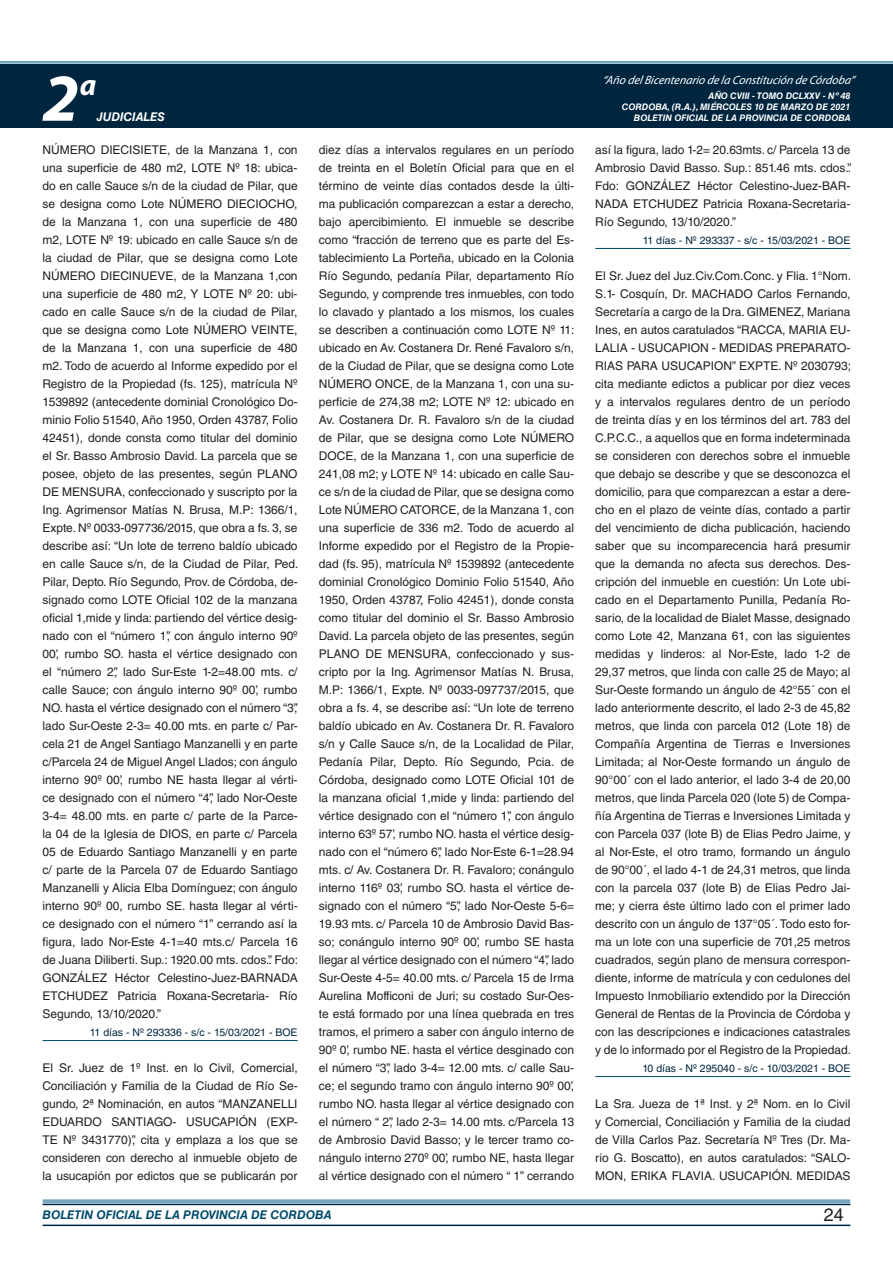
<style>
.page{position:relative;width:893px;height:1263px;background:#fff}
.page>*{position:absolute;margin:0;border:0;box-sizing:border-box;transform-origin:0 0}
.t1{font:italic 700 67.5px "Myriad Pro";color:#fff}
.t2{font:italic 700 30px "Myriad Pro";color:#fff}
.t3{font:18px "Helvetica LT Std";color:#231f20}
.t4{font:12px/18px "Helvetica LT Std";color:#231f20;text-align:justify}
.t5{font:italic 12px "Myriad Pro";color:#fff}
.t6{font:italic 700 12px "Helvetica LT Std";color:#004b6c}
.t7{font:italic 700 12px "Helvetica LT Std";color:#fff}
.t8{font:10.5px "Helvetica LT Std";color:#00263f}
.t9{font:italic 700 9px/10.8px "Helvetica LT Std";color:#fff;text-align:right}
</style>
<div class="page">
<div style="left:0;top:61px;width:893px;height:6px;background:#fff;opacity:.75"></div>
<div style="left:0;top:64px;width:893px;height:64px;background:#00263f"></div>
<hr style="left:43px;top:1224px;width:807px;height:2px;background:#00263f">
<div style="left:42px;top:1198px;width:809px;height:8px;background:#fff;opacity:.75"></div>
<hr style="left:43px;top:1040px;width:255px;height:1px;background:#004b6c">
<hr style="left:595px;top:248px;width:255px;height:1px;background:#004b6c">
<hr style="left:595px;top:1076px;width:255px;height:1px;background:#004b6c">
<p class="t5" style="left:603px;top:72px;width:254px">“Año delBicentenario de la Constitución de Córdoba”</p>
<h1 class="t1" style="left:43px;top:54px;width:38px">2</h1>
<h2 class="t2" style="left:80px;top:66px;width:18px">a</h2>
<p class="t9" style="left:622px;top:91px;width:230px">AÑO CVIII - TOMO DCLXXV - Nº 48<br>CORDOBA, (R.A.), MIÉRCOLES 10 DE MARZO DE 2021</p>
<p class="t7" style="left:97px;top:110px;width:70px">JUDICIALES</p>
<p class="t9" style="left:634px;top:112px;width:218px">BOLETIN OFICIAL DE LA PROVINCIA DE CORDOBA</p>
<p class="t4" style="left:43px;top:141px;width:257px">NÚMERO DIECISIETE, de la Manzana 1, con una superficie de 480 m2, LOTE Nº 18: ubica&shy;do en calle Sauce s/n de la ciudad de Pilar, que se designa como Lote NÚMERO DIECIOCHO, de la Manzana 1, con una superficie de 480 m2, LOTE Nº 19: ubicado en calle Sauce s/n de la ciudad de Pilar, que se designa como Lote NÚMERO DIECINUEVE, de la Manzana 1,con una superficie de 480 m2, Y LOTE Nº 20: ubi&shy;cado en calle Sauce s/n de la ciudad de Pilar, que se designa como Lote NÚMERO VEINTE, de la Manzana 1, con una superficie de 480 m2. Todo de acuerdo al Informe expedido por el Registro de la Propiedad (fs. 125), matrícula Nº 1539892 (antecedente dominial Cronológico Do&shy;minio Folio 51540, Año 1950, Orden 43787, Folio 42451), donde consta como titular del dominio el Sr. Basso Ambrosio David. La parcela que se posee, objeto de las presentes, según PLANO DE MENSURA, confeccionado y suscripto por la Ing. Agrimensor Matías N. Brusa, M.P: 1366/1, Expte. Nº 0033-097736/2015, que obra a fs. 3, se describe así: “Un lote de terreno baldío ubicado en calle Sauce s/n, de la Ciudad de Pilar, Ped.<br>Pilar, Depto. Río Segundo, Prov. de Córdoba, de&shy;signado como LOTE Oficial 102 de la manzana oficial 1,mide y linda: partiendo del vértice desig&shy;nado con el “número 1”, con ángulo interno 90º 00’, rumbo SO. hasta el vértice designado con el “número 2”, lado Sur-Este 1-2=48.00 mts. c/ calle Sauce; con ángulo interno 90º 00’, rumbo NO. hasta el vértice designado con el número “3”, lado Sur-Oeste 2-3= 40.00 mts. en parte c/ Par&shy;cela 21 de Angel Santiago Manzanelli y en parte c/Parcela 24 de Miguel Angel Llados; con ángulo interno 90º 00’, rumbo NE hasta llegar al vérti&shy;ce designado con el número “4”, lado Nor-Oeste 3-4= 48.00 mts. en parte c/ parte de la Parce&shy;la 04 de la Iglesia de DIOS, en parte c/ Parcela 05 de Eduardo Santiago Manzanelli y en parte c/ parte de la Parcela 07 de Eduardo Santiago Manzanelli y Alicia Elba Domínguez; con ángulo interno 90º 00, rumbo SE. hasta llegar al vérti&shy;ce designado con el número “1” cerrando así la figura, lado Nor-Este 4-1=40 mts.c/ Parcela 16 de Juana Diliberti. Sup.: 1920.00 mts. cdos.”. Fdo:<br>GONZÁLEZ Héctor Celestino-Juez-BARNADA ETCHUDEZ Patricia Roxana-Secretaria- Río Segundo, 13/10/2020.”</p>
<p class="t8" style="left:90px;top:1026px;width:209px">11 días - Nº 293336 - s/c - 15/03/2021 - BOE</p>
<p class="t4" style="left:43px;top:1059px;width:257px">El Sr. Juez de 1º Inst. en lo Civil, Comercial, Conciliación y Familia de la Ciudad de Río Se&shy;gundo, 2ª Nominación, en autos “MANZANELLI EDUARDO SANTIAGO- USUCAPIÓN (EXP-TE Nº 3431770)”, cita y emplaza a los que se consideren con derecho al inmueble objeto de la usucapión por edictos que se publicarán por</p>
<p class="t4" style="left:319px;top:141px;width:257px">diez días a intervalos regulares en un período de treinta en el Boletín Oficial para que en el término de veinte días contados desde la últi&shy;ma publicación comparezcan a estar a derecho, bajo apercibimiento. El inmueble se describe como “fracción de terreno que es parte del Es&shy;tablecimiento La Porteña, ubicado en la Colonia Río Segundo, pedanía Pilar, departamento Río Segundo, y comprende tres inmuebles, con todo lo clavado y plantado a los mismos, los cuales se describen a continuación como LOTE Nº 11: ubicado en Av. Costanera Dr. René Favaloro s/n, de la Ciudad de Pilar, que se designa como Lote NÚMERO ONCE, de la Manzana 1, con una su&shy;perficie de 274,38 m2; LOTE Nº 12: ubicado en Av. Costanera Dr. R. Favaloro s/n de la ciudad de Pilar, que se designa como Lote NÚMERO DOCE, de la Manzana 1, con una superficie de 241,08 m2; y LOTE Nº 14: ubicado en calle Sau&shy;ce s/n de la ciudad de Pilar, que se designa como Lote NÚMERO CATORCE, de la Manzana 1, con una superficie de 336 m2. Todo de acuerdo al Informe expedido por el Registro de la Propie&shy;dad (fs. 95), matrícula Nº 1539892 (antecedente dominial Cronológico Dominio Folio 51540, Año 1950, Orden 43787, Folio 42451), donde consta como titular del dominio el Sr. Basso Ambrosio David. La parcela objeto de las presentes, según PLANO DE MENSURA, confeccionado y sus&shy;cripto por la Ing. Agrimensor Matías N. Brusa, M.P: 1366/1, Expte. Nº 0033-097737/2015, que obra a fs. 4, se describe así: “Un lote de terreno baldío ubicado en Av. Costanera Dr. R. Favaloro s/n y Calle Sauce s/n, de la Localidad de Pilar, Pedanía Pilar, Depto. Río Segundo, Pcia. de Córdoba, designado como LOTE Oficial 101 de la manzana oficial 1,mide y linda: partiendo del vértice designado con el “número 1”, con ángulo interno 63º 57’, rumbo NO. hasta el vértice desig&shy;nado con el “número 6”, lado Nor-Este 6-1=28.94 mts. c/ Av. Costanera Dr. R. Favaloro; conángulo interno 116º 03’, rumbo SO. hasta el vértice de&shy;signado con el número “5”, lado Nor-Oeste 5-6= 19.93 mts. c/ Parcela 10 de Ambrosio David Bas&shy;so; conángulo interno 90º 00’, rumbo SE hasta llegar al vértice designado con el número “4”, lado Sur-Oeste 4-5= 40.00 mts. c/ Parcela 15 de Irma Aurelina Mofficoni de Juri; su costado Sur-Oes&shy;te está formado por una línea quebrada en tres tramos, el primero a saber con ángulo interno de 90º 0’, rumbo NE. hasta el vértice desginado con el número “3”, lado 3-4= 12.00 mts. c/ calle Sau&shy;ce; el segundo tramo con ángulo interno 90º 00’, rumbo NO. hasta llegar al vértice designado con el número “ 2”, lado 2-3= 14.00 mts. c/Parcela 13 de Ambrosio David Basso; y le tercer tramo co&shy;nángulo interno 270º 00’, rumbo NE, hasta llegar al vértice designado con el número “ 1” cerrando</p>
<p class="t4" style="left:595px;top:141px;width:258px">así la figura, lado 1-2= 20.63mts. c/ Parcela 13 de Ambrosio David Basso. Sup.: 851.46 mts. cdos.”.<br>Fdo: GONZÁLEZ Héctor Celestino-Juez-BAR-NADA ETCHUDEZ Patricia Roxana-Secretaria-Río Segundo, 13/10/2020.”</p>
<p class="t8" style="left:643px;top:234px;width:209px">11 días - Nº 293337 - s/c - 15/03/2021 - BOE</p>
<p class="t4" style="left:595px;top:267px;width:257px">El Sr. Juez del Juz.Civ.Com.Conc. y Flia. 1°Nom.<br>S.1- Cosquín, Dr. MACHADO Carlos Fernando, Secretaría a cargo de la Dra. GIMENEZ, Mariana Ines, en autos caratulados “RACCA, MARIA EU-LALIA - USUCAPION - MEDIDAS PREPARATO-RIAS PARA USUCAPION” EXPTE. Nº 2030793; cita mediante edictos a publicar por diez veces y a intervalos regulares dentro de un período de treinta días y en los términos del art. 783 del C.P.C.C., a aquellos que en forma indeterminada se consideren con derechos sobre el inmueble que debajo se describe y que se desconozca el domicilio, para que comparezcan a estar a dere&shy;cho en el plazo de veinte días, contado a partir del vencimiento de dicha publicación, haciendo saber que su incomparecencia hará presumir que la demanda no afecta sus derechos. Des&shy;cripción del inmueble en cuestión: Un Lote ubi&shy;cado en el Departamento Punilla, Pedanía Ro&shy;sario, de la localidad de Bialet Masse, designado como Lote 42, Manzana 61, con las siguientes medidas y linderos: al Nor-Este, lado 1-2 de 29,37 metros, que linda con calle 25 de Mayo; al Sur-Oeste formando un ángulo de 42°55´ con el lado anteriormente descrito, el lado 2-3 de 45,82 metros, que linda con parcela 012 (Lote 18) de Compañía Argentina de Tierras e Inversiones Limitada; al Nor-Oeste formando un ángulo de 90°00´ con el lado anterior, el lado 3-4 de 20,00 metros, que linda Parcela 020 (lote 5) de Compa&shy;ñía Argentina de Tierras e Inversiones Limitada y con Parcela 037 (lote B) de Elias Pedro Jaime, y al Nor-Este, el otro tramo, formando un ángulo de 90°00´, el lado 4-1 de 24,31 metros, que linda con la parcela 037 (lote B) de Elias Pedro Jai&shy;me; y cierra éste último lado con el primer lado descrito con un ángulo de 137°05´. Todo esto for&shy;ma un lote con una superficie de 701,25 metros cuadrados, según plano de mensura correspon&shy;diente, informe de matrícula y con cedulones del Impuesto Inmobiliario extendido por la Dirección General de Rentas de la Provincia de Córdoba y con las descripciones e indicaciones catastrales y de lo informado por el Registro de la Propiedad.</p>
<p class="t8" style="left:642px;top:1062px;width:210px">10 días - Nº 295040 - s/c - 10/03/2021 - BOE</p>
<p class="t4" style="left:595px;top:1095px;width:257px">La Sra. Jueza de 1ª Inst. y 2ª Nom. en lo Civil y Comercial, Conciliación y Familia de la ciudad de Villa Carlos Paz. Secretaría Nº Tres (Dr. Ma&shy;rio G. Boscatto), en autos caratulados: “SALO-MON, ERIKA FLAVIA. USUCAPIÓN. MEDIDAS</p>
<p class="t6" style="left:43px;top:1208px;width:290px">BOLETIN OFICIAL DE LA PROVINCIA DE CORDOBA</p>
<h3 class="t3" style="left:824px;top:1204px;width:22px">24</h3>
</div>
